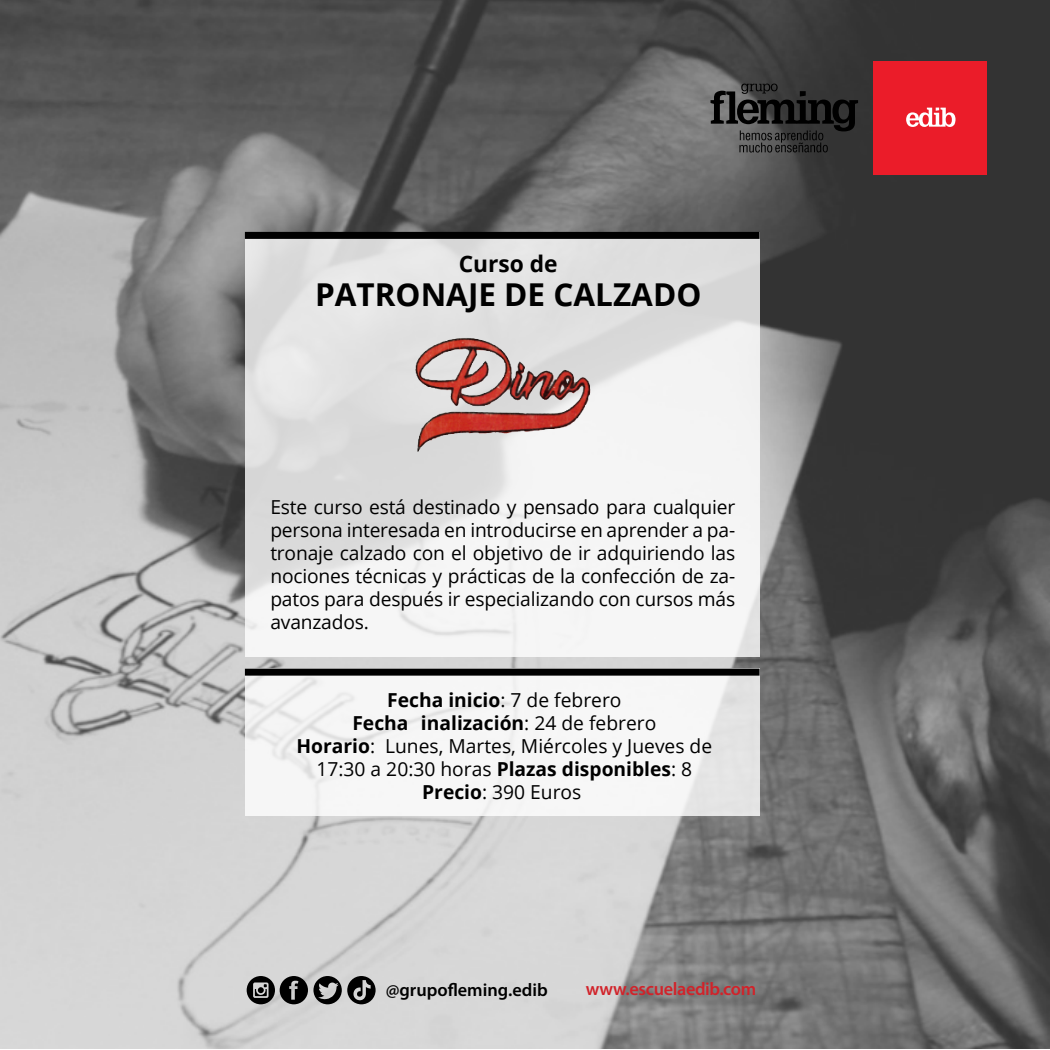
<style>
.page{position:relative;width:1050px;height:1050px;background:#fff}
.page>*{position:absolute;margin:0;border:0;box-sizing:border-box;transform-origin:0 0}
.t1{font:700 31.5px "Open Sans";color:#000}
.t2{font:700 22.75px "Open Sans";color:#000}
.t3{font:19.25px/23.1px "Open Sans";letter-spacing:-.01em;color:#000;text-align:center}
.t4{font:600 18.2px "Myriad Pro";letter-spacing:-.02em;color:#d1232a}
.t5{font:600 18.2px "Myriad Pro";color:#000}
.s1{font-weight:700}
</style>
<div class="page">
<img style="left:0;top:0;width:1050px;height:1049px">
<svg style="left:245px;top:239px;width:514px;height:417px"></svg>
<svg style="left:245px;top:675px;width:514px;height:140px;fill:#f6f6f6"></svg>
<svg style="left:710px;top:84px;width:148px;height:68px;background:#383838"></svg>
<div style="left:874px;top:62px;width:113px;height:113px;background:#eb1c29"></div>
<svg style="left:906px;top:108px;width:49px;height:19px"></svg>
<div style="left:245px;top:232px;width:514px;height:7px;background:#000"></div>
<div style="left:245px;top:668px;width:514px;height:7px;background:#000"></div>
<svg style="left:247px;top:976px;width:129px;height:28px;background:#636363"></svg>
<img style="left:395px;top:329px;width:213px;height:136px">
<p class="t2" style="left:459px;top:248px;width:100px">Curso de</p>
<p class="t1" style="left:315px;top:272px;width:388px">PATRONAJE DE CALZADO</p>
<p class="t3" style="left:270px;top:494px;width:466px;text-align:justify">Este curso está destinado y pensado para cualquier persona interesada en introducirse en aprender a pa&shy;tronaje calzado con el objetivo de ir adquiriendo las nociones técnicas y prácticas de la confección de za&shy;patos para después ir especializando con cursos más avanzados.</p>
<p class="t3" style="left:296px;top:688px;width:417px"><span class="s1">Fecha inicio</span>: 7 de febrero<br><span class="s1">Fecha inalización</span>: 24 de febrero<br><span class="s1">Horario</span>: Lunes, Martes, Miércoles y Jueves de<br>17:30 a 20:30 horas <span class="s1">Plazas disponibles</span>: 8<br><span class="s1">Precio</span>: 390 Euros</p>
<p class="t5" style="left:386px;top:978px;width:163px">@grupofleming.edib</p>
<p class="t4" style="left:586px;top:977px;width:172px">www.escuelaedib.com</p>
</div>
